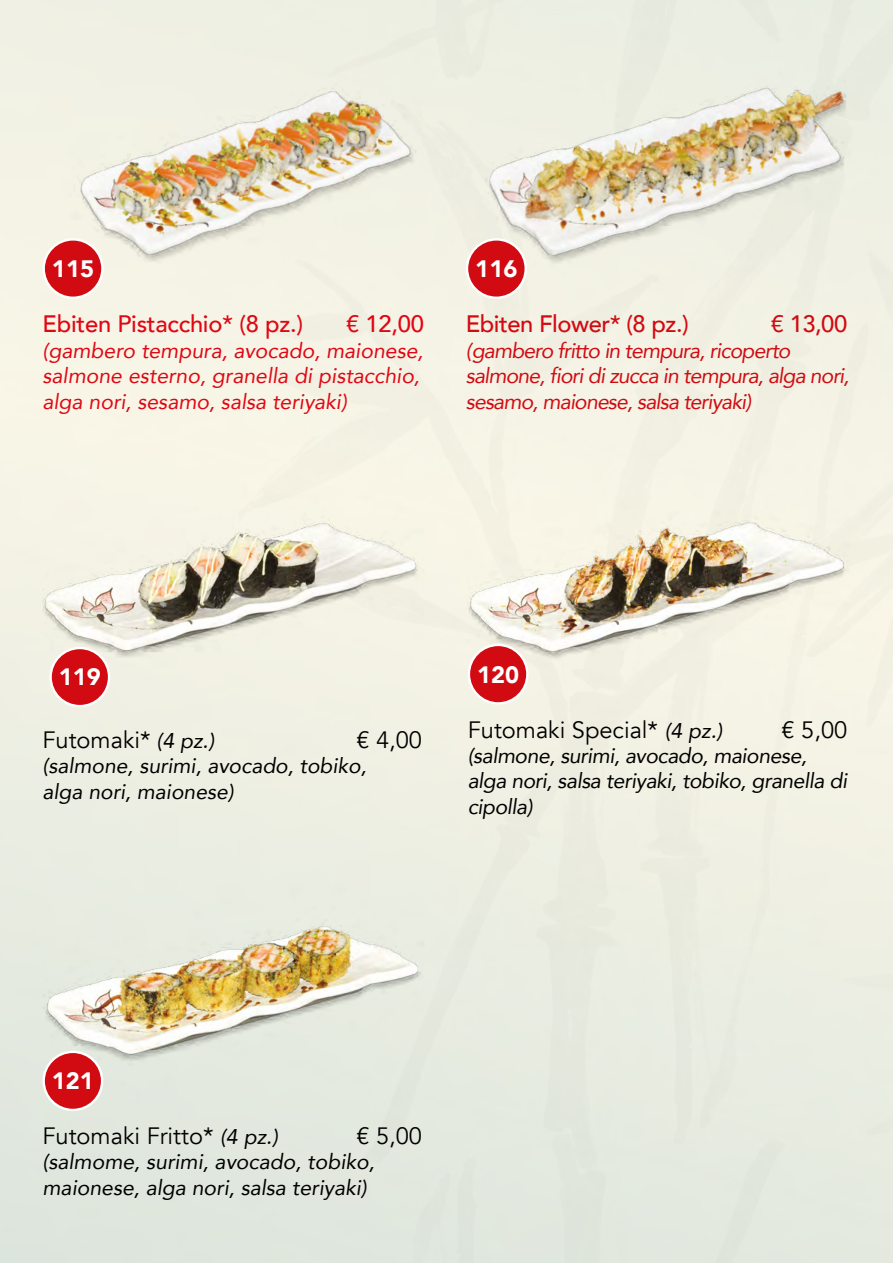
<style>
.page{position:relative;width:893px;height:1263px;background:#fff}
.page>*{position:absolute;margin:0;border:0;box-sizing:border-box;transform-origin:0 0}
.t1{font:23.7px "Avenir";color:#000}
.t2{font:500 23.7px "Avenir";letter-spacing:-.01em;color:#e10613}
.t3{font:500 23.7px "Avenir";letter-spacing:-.02em;color:#d20a11}
.t4{font:900 23.7px "Avenir";color:#fff}
.t5{font:italic 21.3px/25.5px "Avenir";letter-spacing:-.04em;color:#d20a11}
.t6{font:italic 21.3px/25.5px "Avenir";color:#e10613}
.t7{font:italic 21.3px/25.5px "Avenir";color:#000}
.t8{font:italic 21.15px/25.3px "Avenir";letter-spacing:-.02em;color:#000}
.t9{font:italic 21.15px/25.3px "Avenir";color:#000}
.s1{font-style:italic;font-size:21.3px}
</style>
<div class="page">
<img style="left:43px;top:462px;width:382px;height:255px">
<div style="left:51px;top:648px;width:58px;height:58px;background:#d20a11;border-radius:50%"></div>
<div style="left:49px;top:647px;width:61px;height:60px;border:2px solid #fff;border-radius:50%"></div>
<img style="left:466px;top:43px;width:384px;height:256px">
<div style="left:467px;top:239px;width:59px;height:59px;background:#d20a11;border-radius:50%"></div>
<div style="left:466px;top:238px;width:61px;height:61px;border:2px solid #fff;border-radius:50%"></div>
<img style="left:468px;top:449px;width:382px;height:255px">
<div style="left:469px;top:645px;width:58px;height:58px;background:#d20a11;border-radius:50%"></div>
<div style="left:468px;top:644px;width:60px;height:60px;border:2px solid #fff;border-radius:50%"></div>
<img style="left:43px;top:856px;width:382px;height:255px">
<div style="left:44px;top:1052px;width:58px;height:58px;background:#d20a11;border-radius:50%"></div>
<div style="left:43px;top:1051px;width:60px;height:60px;border:2px solid #fff;border-radius:50%"></div>
<img style="left:43px;top:43px;width:384px;height:256px">
<p class="t4" style="left:52px;top:248px;width:44px">115</p>
<p class="t2" style="left:43px;top:304px;width:262px">Ebiten Pistacchio* (8 pz.)</p>
<p class="t2" style="left:346px;top:304px;width:79px">€ 12,00</p>
<p class="t6" style="left:43px;top:337px;width:382px">(gambero tempura, avocado, maionese, salmone esterno, granella di pistacchio, alga nori, sesamo, salsa teriyaki)</p>
<p class="t4" style="left:475px;top:248px;width:44px">116</p>
<p class="t3" style="left:466px;top:304px;width:224px">Ebiten Flower* (8 pz.)</p>
<p class="t3" style="left:771px;top:304px;width:78px">€ 13,00</p>
<p class="t5" style="left:466px;top:337px;width:385px">(gambero fritto in tempura, ricoperto salmone, fiori di zucca in tempura, alga nori, sesamo, maionese, salsa teriyaki)</p>
<p class="t4" style="left:59px;top:657px;width:43px">119</p>
<p class="t1" style="left:43px;top:726px;width:173px">Futomaki* <span class="s1">(4 pz.)</span></p>
<p class="t1" style="left:356px;top:726px;width:67px">€ 4,00</p>
<p class="t9" style="left:43px;top:753px;width:326px">(salmone, surimi, avocado, tobiko, alga nori, maionese)</p>
<p class="t4" style="left:477px;top:654px;width:43px">120</p>
<p class="t1" style="left:468px;top:715px;width:256px">Futomaki Special* <span class="s1">(4 pz.)</span></p>
<p class="t1" style="left:782px;top:715px;width:67px">€ 5,00</p>
<p class="t8" style="left:468px;top:743px;width:381px">(salmone, surimi, avocado, maionese, alga nori, salsa teriyaki, tobiko, granella di cipolla)</p>
<p class="t4" style="left:52px;top:1061px;width:43px">121</p>
<p class="t1" style="left:43px;top:1122px;width:237px">Futomaki Fritto* <span class="s1">(4 pz.)</span></p>
<p class="t1" style="left:356px;top:1122px;width:67px">€ 5,00</p>
<p class="t7" style="left:43px;top:1149px;width:334px">(salmome, surimi, avocado, tobiko, maionese, alga nori, salsa teriyaki)</p>
</div>
